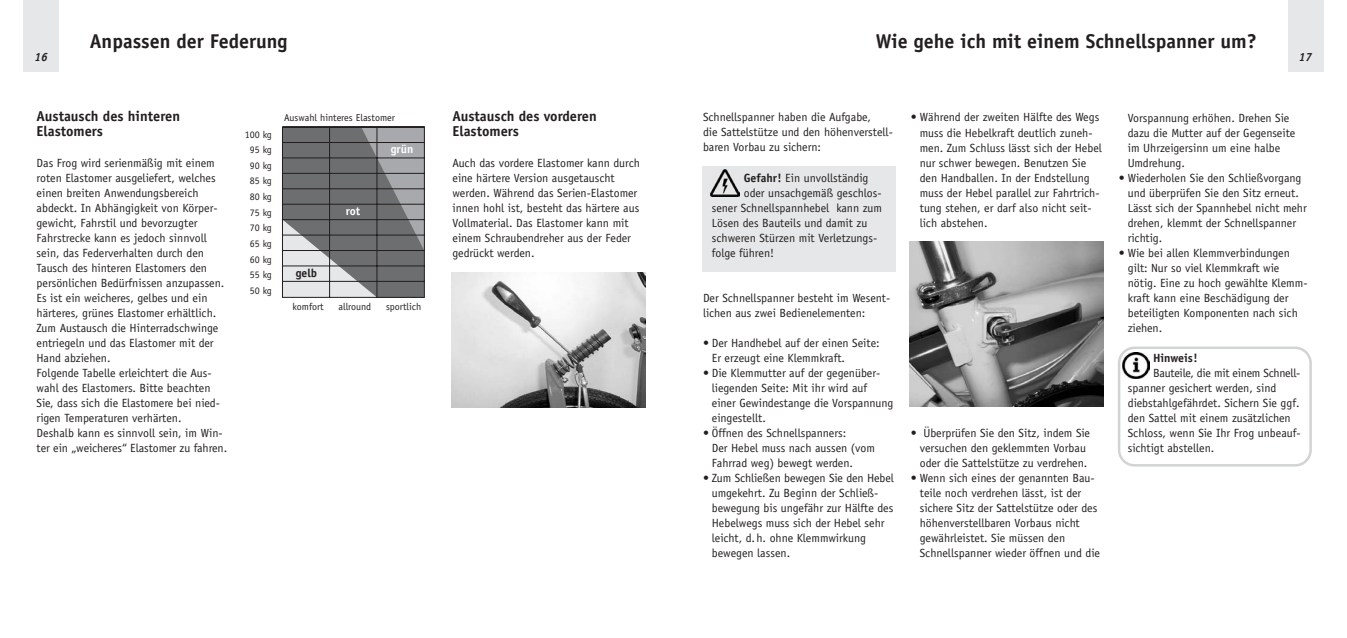
<style>
.page{position:relative;width:1347px;height:638px;background:#fff}
.page>*{position:absolute;margin:0;border:0;box-sizing:border-box;transform-origin:0 0}
.t1{font:700 20px "Officina Sans";color:#231f20}
.t2{font:700 14.38px/15px "Officina Sans";color:#231f20}
.t3{font:11.88px/15px "Officina Sans";color:#231f20}
.t4{font:700 11.88px "Officina Sans";color:#231f20}
.t5{font:italic 700 11.88px "Officina Sans";color:#231f20}
.t6{font:700 11.75px "Officina Sans";color:#fff}
.t7{font:700 11.75px "Officina Sans";color:#231f20}
.t8{font:10px/15.6px "Officina Sans";color:#231f20;text-align:center}
.s1{font-weight:700}
</style>
<div class="page">
<div style="left:1288px;top:0;width:35px;height:72px;background:#e6e7e8"></div>
<div style="left:23px;top:0;width:35px;height:72px;background:#e6e7e8"></div>
<svg style="left:282px;top:126px;width:143px;height:172px;background:#7e7f81"></svg>
<img style="left:451px;top:272px;width:194px;height:135px">
<div style="left:701px;top:166px;width:194px;height:105px;background:#e6e7e8"></div>
<img style="left:909px;top:241px;width:194px;height:166px">
<img style="left:710px;top:169px;width:29px;height:28px">
<svg style="left:1118px;top:346px;width:193px;height:120px"></svg>
<p class="t5" style="left:35px;top:52px;width:15px">16</p>
<h1 class="t1" style="left:90px;top:34px;width:199px">Anpassen der Federung</h1>
<p class="t2" style="left:37px;top:110px;width:145px">Austausch des hinteren<br>Elastomers</p>
<p class="t3" style="left:37px;top:156px;width:192px">Das Frog wird serienmäßig mit einem roten Elastomer ausgeliefert, welches einen breiten Anwendungsbereich abdeckt. In Abhängigkeit von Körper&shy;gewicht, Fahrstil und bevorzugter Fahrstrecke kann es jedoch sinnvoll sein, das Federverhalten durch den Tausch des hinteren Elastomers den persönlichen Bedürfnissen anzupassen.<br>Es ist ein weicheres, gelbes und ein härteres, grünes Elastomer erhältlich.<br>Zum Austausch die Hinterradschwinge entriegeln und das Elastomer mit der Hand abziehen.<br>Folgende Tabelle erleichtert die Aus&shy;wahl des Elastomers. Bitte beachten Sie, dass sich die Elastomere bei nied&shy;rigen Temperaturen verhärten.<br>Deshalb kann es sinnvoll sein, im Win&shy;ter ein „weicheres“ Elastomer zu fahren.</p>
<p class="t8" style="left:245px;top:127px;width:29px">100 kg<br>95 kg<br>90 kg<br>85 kg<br>80 kg<br>75 kg<br>70 kg<br>65 kg<br>60 kg<br>55 kg<br>50 kg</p>
<p class="t8" style="left:284px;top:111px;width:112px">Auswahl hinteres Elastomer</p>
<p class="t7" style="left:296px;top:268px;width:23px">gelb</p>
<p class="t6" style="left:346px;top:207px;width:16px">rot</p>
<p class="t6" style="left:391px;top:144px;width:24px">grün</p>
<p class="t8" style="left:292px;top:299px;width:33px">komfort</p>
<p class="t8" style="left:338px;top:299px;width:34px">allround</p>
<p class="t8" style="left:386px;top:299px;width:37px">sportlich</p>
<p class="t2" style="left:452px;top:110px;width:146px">Austausch des vorderen<br>Elastomers</p>
<p class="t3" style="left:452px;top:156px;width:189px">Auch das vordere Elastomer kann durch eine härtere Version ausgetauscht werden. Während das Serien-Elastomer innen hohl ist, besteht das härtere aus Vollmaterial. Das Elastomer kann mit einem Schraubendreher aus der Feder gedrückt werden.</p>
<h1 class="t1" style="left:875px;top:34px;width:382px">Wie gehe ich mit einem Schnellspanner um?</h1>
<p class="t5" style="left:1298px;top:52px;width:15px">17</p>
<p class="t3" style="left:703px;top:111px;width:191px">Schnellspanner haben die Aufgabe,<br>die Sattelstütze und den höhenverstell&shy;baren Vorbau zu sichern:</p>
<p class="t3" style="left:743px;top:171px;width:126px"><span class="s1">Gefahr!</span> Ein unvollständig</p>
<p class="t3" style="left:743px;top:186px;width:139px">oder unsachgemäß geschlos-</p>
<p class="t3" style="left:712px;top:201px;width:172px">sener Schnellspannhebel kann zum</p>
<p class="t3" style="left:712px;top:216px;width:157px">Lösen des Bauteils und damit zu</p>
<p class="t3" style="left:712px;top:231px;width:167px">schweren Stürzen mit Verletzungs-</p>
<p class="t3" style="left:712px;top:246px;width:64px">folge führen!</p>
<p class="t3" style="left:703px;top:291px;width:189px">Der Schnellspanner besteht im Wesent&shy;lichen aus zwei Bedienelementen:</p>
<p class="t3" style="left:712px;top:336px;width:169px;text-indent:-9px">• Der Handhebel auf der einen Seite:<br>Er erzeugt eine Klemmkraft.</p>
<p class="t3" style="left:712px;top:366px;width:183px;text-indent:-9px">• Die Klemmutter auf der gegenüber&shy;liegenden Seite: Mit ihr wird auf einer Gewindestange die Vorspannung eingestellt.</p>
<p class="t3" style="left:712px;top:426px;width:165px;text-indent:-9px">• Öffnen des Schnellspanners:<br>Der Hebel muss nach aussen (vom<br>Fahrrad weg) bewegt werden.</p>
<p class="t3" style="left:712px;top:471px;width:184px;text-indent:-9px">• Zum Schließen bewegen Sie den Hebel umgekehrt. Zu Beginn der Schließ&shy;bewegung bis ungefähr zur Hälfte des<br>Hebelwegs muss sich der Hebel sehr leicht, d.h. ohne Klemmwirkung bewegen lassen.</p>
<p class="t3" style="left:919px;top:111px;width:184px;text-indent:-9px">• Während der zweiten Hälfte des Wegs muss die Hebelkraft deutlich zuneh&shy;men. Zum Schluss lässt sich der Hebel nur schwer bewegen. Benutzen Sie den Handballen. In der Endstellung muss der Hebel parallel zur Fahrtrich&shy;tung stehen, er darf also nicht seit&shy;lich abstehen.</p>
<p class="t3" style="left:911px;top:426px;width:181px;text-align:center">• Überprüfen Sie den Sitz, indem Sie versuchen den geklemmten Vorbau oder die Sattelstütze zu verdrehen.</p>
<p class="t3" style="left:919px;top:471px;width:182px;text-indent:-9px">• Wenn sich eines der genannten Bau&shy;teile noch verdrehen lässt, ist der sichere Sitz der Sattelstütze oder des höhenverstellbaren Vorbaus nicht gewährleistet. Sie müssen den Schnellspanner wieder öffnen und die</p>
<p class="t3" style="left:1127px;top:111px;width:169px">Vorspannung erhöhen. Drehen Sie dazu die Mutter auf der Gegenseite im Uhrzeigersinn um eine halbe<br>Umdrehung.</p>
<p class="t3" style="left:1127px;top:171px;width:181px;text-indent:-9px">• Wiederholen Sie den Schließvorgang und überprüfen Sie den Sitz erneut.<br>Lässt sich der Spannhebel nicht mehr drehen, klemmt der Schnellspanner richtig.</p>
<p class="t3" style="left:1127px;top:246px;width:181px;text-indent:-9px">• Wie bei allen Klemmverbindungen gilt: Nur so viel Klemmkraft wie nötig. Eine zu hoch gewählte Klemm&shy;kraft kann eine Beschädigung der beteiligten Komponenten nach sich ziehen.</p>
<p class="t4" style="left:1153px;top:353px;width:46px">Hinweis!</p>
<p class="t3" style="left:1127px;top:366px;width:174px;text-indent:25px">Bauteile, die mit einem Schnell&shy;spanner gesichert werden, sind diebstahlgefährdet. Sichern Sie ggf. den Sattel mit einem zusätzlichen<br>Schloss, wenn Sie Ihr Frog unbeauf&shy;sichtigt abstellen.</p>
</div>
